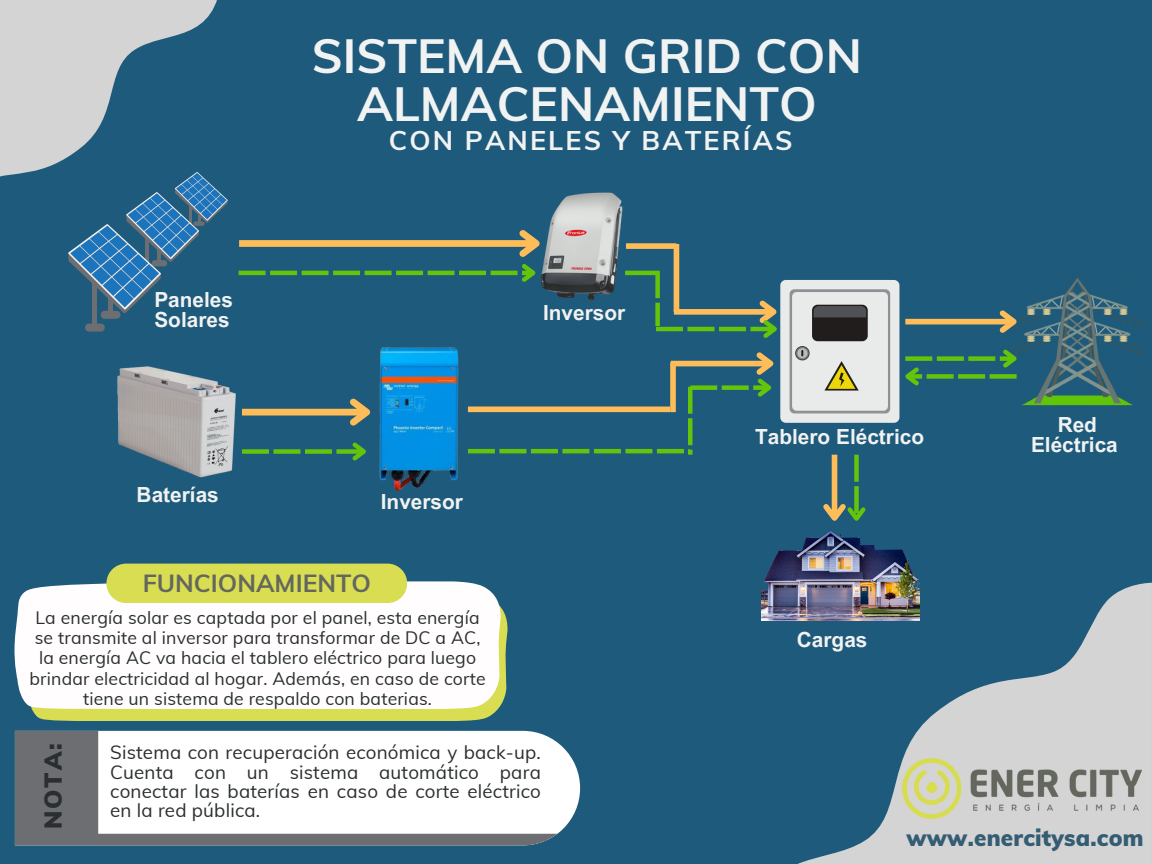
<style>
.page{position:relative;width:1152px;height:864px;background:#1e5a7b}
.page>*{position:absolute;margin:0;border:0;box-sizing:border-box;transform-origin:0 0}
.t1{font:700 48px/47.2px "Muli";color:#f1f2f2;text-align:center}
.t2{font:700 27px "Muli";letter-spacing:.08em;color:#f1f2f2}
.t3{font:700 24.75px "Muli";color:#64675d}
.t4{font:900 24px "Muli";color:#2a2e30}
.t5{font:900 22.5px "Muli";letter-spacing:.01em;color:#345c72}
.t6{font:700 20.85px/20.2px "Arial MT Pro";color:#f1f2f2}
.t7{font:18.75px/19.2px "Muli";letter-spacing:.01em;color:#2a2e30;text-align:justify}
.t8{font:17.55px/20.2px "Muli";letter-spacing:.01em;color:#2a2e30;text-align:center}
</style>
<div class="page">
<div style="left:626px;top:243px;width:50px;height:6px;background:#ffbd59"></div>
<img style="left:1019px;top:278px;width:127px;height:128px">
<div style="left:905px;top:319px;width:109px;height:5px;background:#ffbd59"></div>
<svg style="left:995px;top:305px;width:28px;height:33px"></svg>
<div style="left:832px;top:455px;width:5px;height:63px;background:#ffbd59"></div>
<img style="left:764px;top:493px;width:155px;height:90px">
<div style="left:905px;top:356px;width:27px;height:5px;background:#62c50a"></div>
<div style="left:937px;top:356px;width:27px;height:5px;background:#62c50a"></div>
<div style="left:968px;top:356px;width:27px;height:5px;background:#62c50a"></div>
<svg style="left:999px;top:346px;width:23px;height:26px"></svg>
<div style="left:990px;top:374px;width:27px;height:5px;background:#62c50a"></div>
<div style="left:958px;top:374px;width:27px;height:5px;background:#62c50a"></div>
<div style="left:927px;top:374px;width:27px;height:5px;background:#62c50a"></div>
<svg style="left:905px;top:367px;width:18px;height:19px"></svg>
<div style="left:854px;top:455px;width:5px;height:27px;background:#62c50a"></div>
<div style="left:854px;top:486px;width:5px;height:27px;background:#62c50a"></div>
<svg style="left:818px;top:499px;width:52px;height:28px"></svg>
<img style="left:542px;top:192px;width:128px;height:109px">
<div style="left:468px;top:407px;width:202px;height:5px;background:#ffbd59"></div>
<img style="left:117px;top:366px;width:119px;height:112px">
<div style="left:242px;top:409px;width:125px;height:7px;background:#ffbd59"></div>
<svg style="left:344px;top:398px;width:27px;height:28px"></svg>
<div style="left:670px;top:362px;width:6px;height:50px;background:#ffbd59"></div>
<div style="left:674px;top:244px;width:5px;height:68px;background:#ffbd59"></div>
<div style="left:674px;top:309px;width:100px;height:6px;background:#ffbd59"></div>
<div style="left:671px;top:361px;width:100px;height:5px;background:#ffbd59"></div>
<svg style="left:239px;top:224px;width:309px;height:62px"></svg>
<hr style="left:625px;top:271px;width:34px;height:4px;background:#62c50a">
<svg style="left:655px;top:271px;width:5px;height:55px"></svg>
<hr style="left:656px;top:327px;width:27px;height:4px;background:#62c50a">
<hr style="left:687px;top:327px;width:27px;height:4px;background:#419140">
<svg style="left:242px;top:442px;width:124px;height:19px"></svg>
<hr style="left:468px;top:449px;width:27px;height:4px;background:#62c50a">
<hr style="left:499px;top:449px;width:27px;height:4px;background:#62c50a">
<hr style="left:531px;top:449px;width:27px;height:4px;background:#62c50a">
<hr style="left:562px;top:449px;width:27px;height:4px;background:#62c50a">
<hr style="left:594px;top:449px;width:27px;height:4px;background:#62c50a">
<hr style="left:625px;top:449px;width:27px;height:4px;background:#62c50a">
<hr style="left:657px;top:449px;width:27px;height:4px;background:#62c50a">
<svg style="left:688px;top:300px;width:89px;height:155px"></svg>
<svg style="left:68px;top:195px;width:160px;height:137px"></svg>
<div style="left:780px;top:280px;width:119px;height:143px;background:#e9eaea;border-radius:6px"></div>
<div style="left:790px;top:289px;width:100px;height:124px;background:#8f9195;border-radius:5px"></div>
<div style="left:792px;top:292px;width:96px;height:119px;background:#e9eaea;border-radius:5px"></div>
<div style="left:812px;top:305px;width:56px;height:36px;background:#211d1d;border-radius:6px"></div>
<svg style="left:814px;top:306px;width:52px;height:11px"></svg>
<svg style="left:795px;top:346px;width:15px;height:14px"></svg>
<svg style="left:796px;top:347px;width:13px;height:13px"></svg>
<svg style="left:797px;top:348px;width:10px;height:10px"></svg>
<svg style="left:801px;top:350px;width:2px;height:6px"></svg>
<svg style="left:824px;top:361px;width:35px;height:30px"></svg>
<svg style="left:761px;top:583px;width:391px;height:281px"></svg>
<img style="left:903px;top:759px;width:238px;height:59px">
<svg style="left:0;top:0;width:222px;height:248px"></svg>
<svg style="left:32px;top:607px;width:476px;height:114px;background:#c8d155"></svg>
<div style="left:15px;top:581px;width:486px;height:128px;background:#fffdfd"></div>
<div style="left:106px;top:564px;width:301px;height:39px;background:#d9dd52;border-radius:20px"></div>
<svg style="left:557px;top:742px;width:23px;height:92px;fill:#fff"></svg>
<svg style="left:15px;top:731px;width:542px;height:114px;background:#dbdcdd"></svg>
<img style="left:379px;top:347px;width:80px;height:145px">
<p class="t6" style="left:154px;top:292px;width:80px">Paneles<br>Solares</p>
<p class="t1" style="left:312px;top:32px;width:551px">SISTEMA ON GRID CON<br>ALMACENAMIENTO</p>
<p class="t2" style="left:389px;top:123px;width:405px">CON PANELES Y BATERÍAS</p>
<h1 class="t6" style="left:543px;top:305px;width:84px">Inversor</h1>
<p class="t6" style="left:755px;top:429px;width:171px">Tablero Eléctrico</p>
<h4 class="t6" style="left:1031px;top:417px;width:88px;text-align:center">Red<br>Eléctrica</h4>
<h4 class="t6" style="left:137px;top:487px;width:84px">Baterías</h4>
<p class="t6" style="left:381px;top:494px;width:84px">Inversor</p>
<h4 class="t3" style="left:143px;top:567px;width:230px">FUNCIONAMIENTO</h4>
<p class="t8" style="left:30px;top:607px;width:457px">La energía solar es captada por el panel, esta energía se transmite al inversor para transformar de DC a AC, la energía AC va hacia el tablero eléctrico para luego brindar electricidad al hogar. Además, en caso de corte tiene un sistema de respaldo con baterias.</p>
<p class="t4" style="left:38px;top:829px;width:87px;rotate:-90deg">NOTA:</p>
<p class="t7" style="left:110px;top:743px;width:432px">Sistema con recuperación económica y back-up.<br>Cuenta con un sistema automático para conectar las baterías en caso de corte eléctrico en la red pública.</p>
<h4 class="t6" style="left:797px;top:633px;width:72px">Cargas</h4>
<h4 class="t5" style="left:906px;top:823px;width:239px">www.enercitysa.com</h4>
</div>
